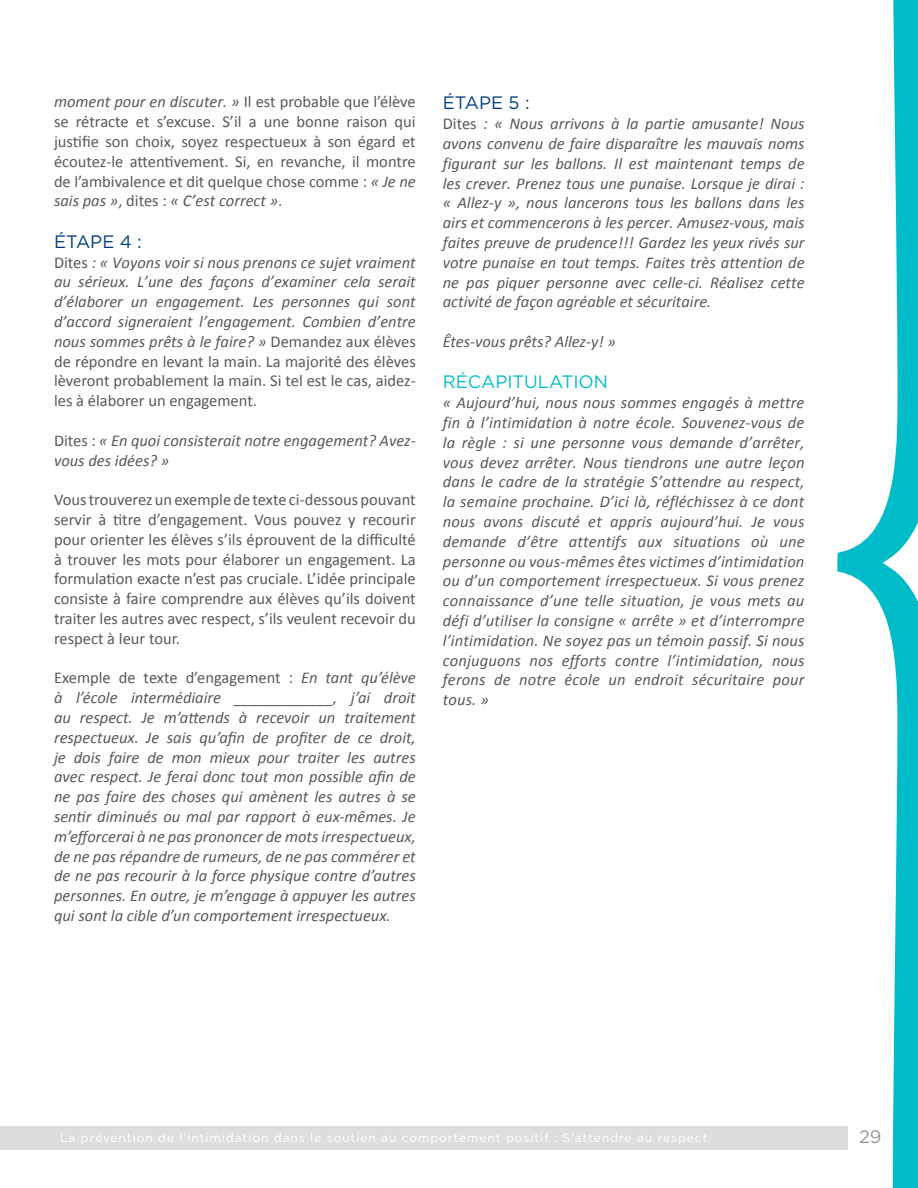
<style>
.page{position:relative;width:918px;height:1188px;background:#fff}
.page>*{position:absolute;margin:0;border:0;box-sizing:border-box;transform-origin:0 0}
.t1{font:18px "Gotham";color:#003e7e}
.t2{font:18px "Gotham";color:#00bcc9}
.t3{font:18px "Gotham";color:#939598}
.t4{font:italic 16.5px/19.8px "Calibri";color:#58595b;text-align:justify}
.t5{font:16.5px/19.8px "Calibri";color:#58595b;text-align:justify}
.t6{font:12px "Gotham";letter-spacing:.075em;color:#fff}
.s1{font-style:italic}
.s2{font-style:normal}
</style>
<div class="page">
<div style="left:0;top:1127px;width:848px;height:23px;background:#dcddde"></div>
<svg style="left:815px;top:0;width:103px;height:1188px"></svg>
<p class="t5" style="left:54px;top:91px;width:363px"><span class="s1">moment pour en discuter. »</span> Il est probable que l’élève se rétracte et s’excuse. S’il a une bonne raison qui justifie son choix, soyez respectueux à son égard et écoutez-le attentivement. Si, en revanche, il montre de l’ambivalence et dit quelque chose comme : <span class="s1">« Je ne sais pas »</span>, dites : <span class="s1">« C’est correct »</span>.</p>
<p class="t1" style="left:54px;top:230px;width:89px">Étape 4 :</p>
<p class="t4" style="left:54px;top:251px;width:363px"><span class="s2">Dites</span> : « Voyons voir si nous prenons ce sujet vraiment au sérieux. L’une des façons d’examiner cela serait d’élaborer un engagement. Les personnes qui sont d’accord signeraient l’engagement. Combien d’entre nous sommes prêts à le faire? » <span class="s2">Demandez aux élèves de répondre en levant la main. La majorité des élèves lèveront probablement la main. Si tel est le cas, aidez&shy;les à élaborer un engagement.</span></p>
<p class="t4" style="left:54px;top:430px;width:363px"><span class="s2">Dites :</span> « En quoi consisterait notre engagement? Avez&shy;vous des idées? »</p>
<p class="t5" style="left:54px;top:489px;width:363px">Vous trouverez un exemple de texte ci-dessous pouvant servir à titre d’engagement. Vous pouvez y recourir pour orienter les élèves s’ils éprouvent de la difficulté à trouver les mots pour élaborer un engagement. La formulation exacte n’est pas cruciale. L’idée principale consiste à faire comprendre aux élèves qu’ils doivent traiter les autres avec respect, s’ils veulent recevoir du respect à leur tour.</p>
<p class="t4" style="left:54px;top:667px;width:363px"><span class="s2">Exemple de texte d’engagement :</span> En tant qu’élève à l’école intermédiaire ____________, j’ai droit au respect. Je m’attends à recevoir un traitement respectueux. Je sais qu’afin de profiter de ce droit, je dois faire de mon mieux pour traiter les autres avec respect. Je ferai donc tout mon possible afin de ne pas faire des choses qui amènent les autres à se sentir diminués ou mal par rapport à eux-mêmes. Je m’efforcerai à ne pas prononcer de mots irrespectueux, de ne pas répandre de rumeurs, de ne pas commérer et de ne pas recourir à la force physique contre d’autres personnes. En outre, je m’engage à appuyer les autres qui sont la cible d’un comportement irrespectueux.</p>
<p class="t1" style="left:443px;top:92px;width:88px">Étape 5 :</p>
<p class="t4" style="left:443px;top:113px;width:363px"><span class="s2">Dites</span> : « Nous arrivons à la partie amusante! Nous avons convenu de faire disparaître les mauvais noms figurant sur les ballons. Il est maintenant temps de les crever. Prenez tous une punaise. Lorsque je dirai : « Allez-y », nous lancerons tous les ballons dans les airs et commencerons à les percer. Amusez-vous, mais faites preuve de prudence!!! Gardez les yeux rivés sur votre punaise en tout temps. Faites très attention de ne pas piquer personne avec celle-ci. Réalisez cette activité de façon agréable et sécuritaire.</p>
<p class="t4" style="left:443px;top:331px;width:175px">Êtes-vous prêts? Allez-y! »</p>
<p class="t2" style="left:443px;top:371px;width:167px">Récapitulation</p>
<p class="t4" style="left:443px;top:392px;width:363px">« Aujourd’hui, nous nous sommes engagés à mettre fin à l’intimidation à notre école. Souvenez-vous de la règle : si une personne vous demande d’arrêter, vous devez arrêter. Nous tiendrons une autre leçon dans le cadre de la stratégie S’attendre au respect, la semaine prochaine. D’ici là, réfléchissez à ce dont nous avons discuté et appris aujourd’hui. Je vous demande d’être attentifs aux situations où une personne ou vous-mêmes êtes victimes d’intimidation ou d’un comportement irrespectueux. Si vous prenez connaissance d’une telle situation, je vous mets au défi d’utiliser la consigne « arrête » et d’interrompre l’intimidation. Ne soyez pas un témoin passif. Si nous conjuguons nos efforts contre l’intimidation, nous ferons de notre école un endroit sécuritaire pour tous. »</p>
<p class="t6" style="left:60px;top:1130px;width:649px">La prévention de l’intimidation dans le soutien au comportement positif : S’attendre au respect</p>
<p class="t3" style="left:859px;top:1125px;width:24px">29</p>
</div>
